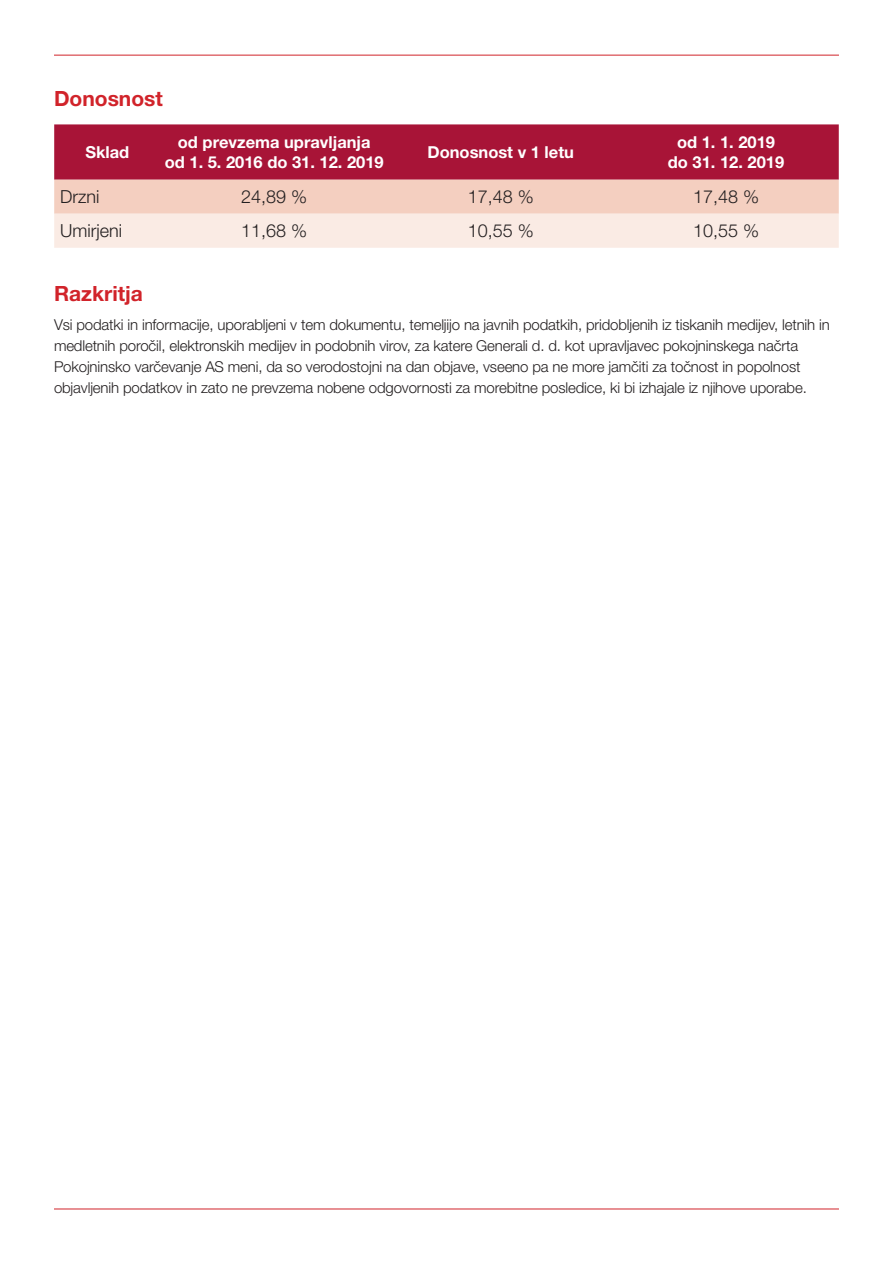
<style>
.page{position:relative;width:893px;height:1263px;background:#fff}
.page>*{position:absolute;margin:0;border:0;box-sizing:border-box;transform-origin:0 0}
.t1{font:700 21px "Helvetica Neue LT Pro";color:#d1232a}
.t2{font:300 18px "Helvetica Neue LT Pro";color:#231f20}
.t3{font:700 16.5px/19.8px "Helvetica Neue LT Pro";color:#fff;text-align:center}
.t4{font:300 15px/21px "Helvetica Neue LT Pro";letter-spacing:-.01em;color:#231f20}
</style>
<div class="page">
<hr style="left:54px;top:55px;width:785px;height:1px;background:#d1232a">
<hr style="left:54px;top:1208px;width:785px;height:1px;background:#d1232a">
<svg style="left:54px;top:124px;width:785px;height:124px;background:#d3848d"></svg>
<p class="t1" style="left:54px;top:86px;width:110px">Donosnost</p>
<p class="t3" style="left:85px;top:142px;width:45px">Sklad</p>
<p class="t3" style="left:165px;top:132px;width:220px">od prevzema upravljanja<br>od 1. 5. 2016 do 31. 12. 2019</p>
<p class="t3" style="left:427px;top:142px;width:148px">Donosnost v 1 letu</p>
<p class="t3" style="left:677px;top:132px;width:100px">od 1. 1. 2019</p>
<p class="t3" style="left:668px;top:152px;width:118px">do 31. 12. 2019</p>
<p class="t2" style="left:60px;top:186px;width:41px">Drzni</p>
<p class="t2" style="left:241px;top:186px;width:68px">24,89 %</p>
<p class="t2" style="left:468px;top:186px;width:68px">17,48 %</p>
<p class="t2" style="left:693px;top:186px;width:68px">17,48 %</p>
<p class="t2" style="left:60px;top:220px;width:63px">Umirjeni</p>
<p class="t2" style="left:241px;top:220px;width:68px">11,68 %</p>
<p class="t2" style="left:468px;top:220px;width:68px">10,55 %</p>
<p class="t2" style="left:693px;top:220px;width:68px">10,55 %</p>
<p class="t1" style="left:54px;top:280px;width:91px">Razkritja</p>
<p class="t4" style="left:54px;top:314px;width:777px">Vsi podatki in informacije, uporabljeni v tem dokumentu, temeljijo na javnih podatkih, pridobljenih iz tiskanih medijev, letnih in medletnih poročil, elektronskih medijev in podobnih virov, za katere Generali d. d. kot upravljavec pokojninskega načrta Pokojninsko varčevanje AS meni, da so verodostojni na dan objave, vseeno pa ne more jamčiti za točnost in popolnost objavljenih podatkov in zato ne prevzema nobene odgovornosti za morebitne posledice, ki bi izhajale iz njihove uporabe.</p>
</div>
